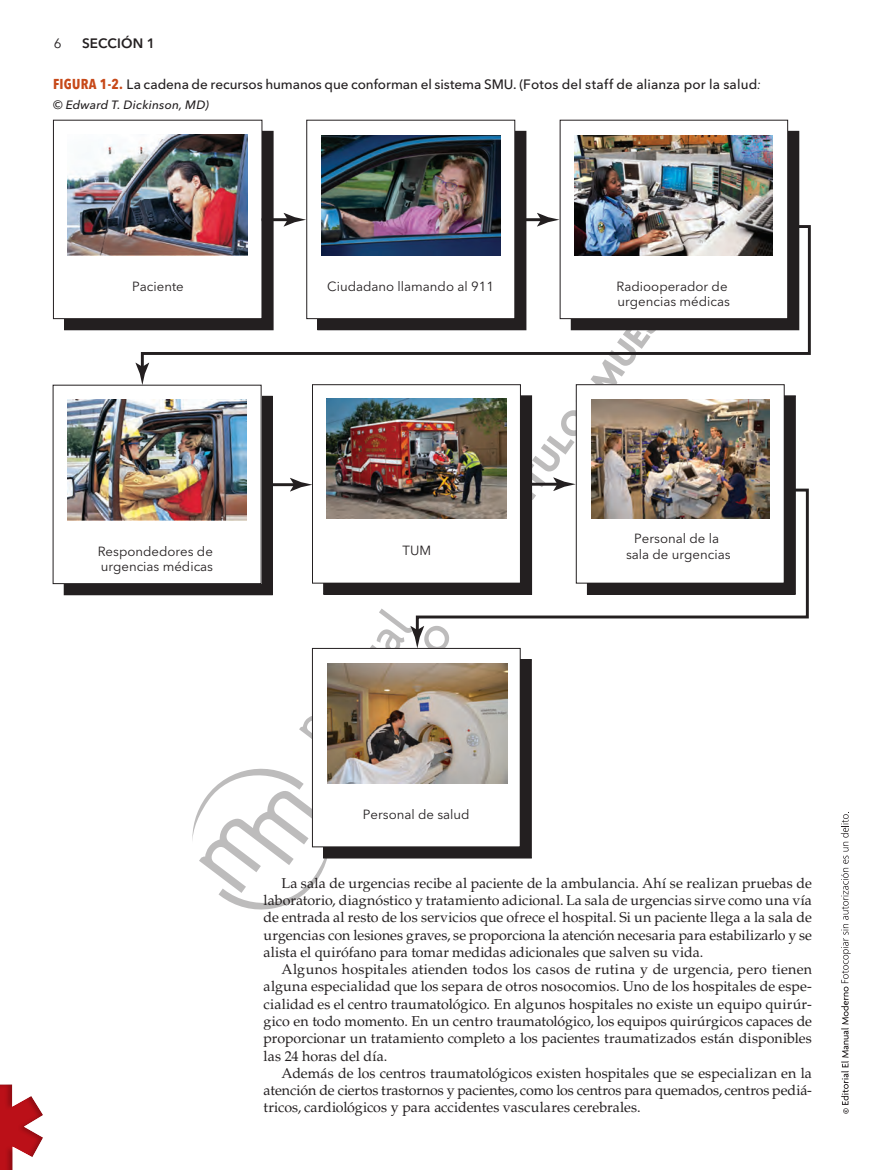
<style>
.page{position:relative;width:893px;height:1170px;background:#fff}
.page>*{position:absolute;margin:0;border:0;box-sizing:border-box;transform-origin:0 0}
.t1{font:14.25px/17.2px "Palatino LT Std";color:#231f20;text-align:justify}
.t2{font:500 13.5px "Avenir Next LT Pro";color:#231f20}
.t3{font:600 13.5px "Avenir Next LT Pro";letter-spacing:.015em;color:#231f20}
.t4{font:13.5px "Avenir Next LT Pro";color:#231f20}
.t5{font:13.2px/15.9px "Avenir Next LT Pro";color:#231f20}
.t6{font:italic 500 12px "Avenir Next LT Pro";letter-spacing:.015em;color:#231f20}
.s1{font-weight:700;font-stretch:condensed;font-size:14.25px;color:#c74919}
.s2{font-weight:400;font-style:italic}
</style>
<div class="page">
<svg style="left:841px;top:812px;width:10px;height:301px"></svg>
<div style="left:65px;top:131px;width:208px;height:199px;background:#231f20"></div>
<div style="left:53px;top:120px;width:209px;height:198px;background:#fff"></div>
<div style="left:53px;top:120px;width:209px;height:199px;border:1px solid #231f20"></div>
<div style="left:64px;top:396px;width:208px;height:198px;background:#231f20"></div>
<div style="left:64px;top:396px;width:209px;height:199px;border:1px solid #231f20"></div>
<div style="left:53px;top:385px;width:208px;height:198px;background:#fff"></div>
<hr style="left:262px;top:218px;width:28px;height:3px;background:#231f20">
<svg style="left:284px;top:213px;width:22px;height:10px"></svg>
<hr style="left:515px;top:218px;width:28px;height:3px;background:#231f20">
<svg style="left:537px;top:213px;width:22px;height:10px"></svg>
<hr style="left:270px;top:483px;width:28px;height:3px;background:#231f20">
<svg style="left:290px;top:478px;width:22px;height:13px"></svg>
<svg style="left:136px;top:363px;width:13px;height:22px"></svg>
<svg style="left:192px;top:608px;width:257px;height:301px"></svg>
<img style="left:575px;top:135px;width:198px;height:88px">
<div style="left:324px;top:659px;width:207px;height:198px;background:#231f20"></div>
<div style="left:323px;top:659px;width:209px;height:199px;border:1px solid #231f20"></div>
<div style="left:312px;top:648px;width:208px;height:198px;background:#fff"></div>
<div style="left:312px;top:648px;width:209px;height:199px;border:1px solid #231f20"></div>
<div style="left:312px;top:384px;width:209px;height:199px;border:1px solid #231f20"></div>
<svg style="left:479px;top:374px;width:222px;height:113px"></svg>
<svg style="left:139px;top:223px;width:672px;height:151px"></svg>
<svg style="left:414px;top:487px;width:395px;height:151px"></svg>
<img style="left:68px;top:135px;width:179px;height:121px">
<img style="left:68px;top:399px;width:179px;height:121px">
<img style="left:321px;top:135px;width:179px;height:120px">
<img style="left:326px;top:398px;width:180px;height:120px">
<img style="left:591px;top:399px;width:179px;height:119px">
<img style="left:327px;top:663px;width:180px;height:120px">
<svg style="left:0;top:1084px;width:43px;height:86px"></svg>
<p class="t4" style="left:54px;top:35px;width:9px">6</p>
<p class="t3" style="left:82px;top:35px;width:75px">SECCIÓN 1</p>
<p class="t2" style="left:53px;top:76px;width:710px"><span class="s1">FIGURA 1-2.</span> La cadena de recursos humanos que conforman el sistema SMU. (Fotos del staff de alianza por la salud<span class="s2">:</span></p>
<p class="t6" style="left:53px;top:97px;width:157px">© Edward T. Dickinson, MD)</p>
<p class="t5" style="left:132px;top:278px;width:53px">Paciente</p>
<p class="t5" style="left:327px;top:278px;width:168px">Ciudadano llamando al 911</p>
<p class="t5" style="left:617px;top:278px;width:115px">Radiooperador de urgencias médicas</p>
<p class="t5" style="left:98px;top:543px;width:117px">Respondedores de urgencias médicas</p>
<p class="t5" style="left:403px;top:542px;width:30px">TUM</p>
<p class="t5" style="left:626px;top:531px;width:106px;text-align:center">Personal de la sala de urgencias</p>
<p class="t5" style="left:363px;top:806px;width:108px">Personal de salud</p>
<p class="t1" style="left:264px;top:874px;width:550px;text-indent:18px">La sala de urgencias recibe al paciente de la ambulancia. Ahí se realizan pruebas de laboratorio, diagnóstico y tratamiento adicional. La sala de urgencias sirve como una vía de entrada al resto de los servicios que ofrece el hospital. Si un paciente llega a la sala de urgencias con lesiones graves, se proporciona la atención necesaria para estabilizarlo y se alista el quirófano para tomar medidas adicionales que salven su vida.</p>
<p class="t1" style="left:264px;top:960px;width:550px;text-indent:18px">Algunos hospitales atienden todos los casos de rutina y de urgencia, pero tienen alguna especialidad que los separa de otros nosocomios. Uno de los hospitales de espe&shy;cialidad es el centro traumatológico. En algunos hospitales no existe un equipo quirúr&shy;gico en todo momento. En un centro traumatológico, los equipos quirúrgicos capaces de proporcionar un tratamiento completo a los pacientes traumatizados están disponibles las 24 horas del día.</p>
<p class="t1" style="left:264px;top:1064px;width:550px;text-indent:18px">Además de los centros traumatológicos existen hospitales que se especializan en la atención de ciertos trastornos y pacientes, como los centros para quemados, centros pediá&shy;tricos, cardiológicos y para accidentes vasculares cerebrales.</p>
</div>
